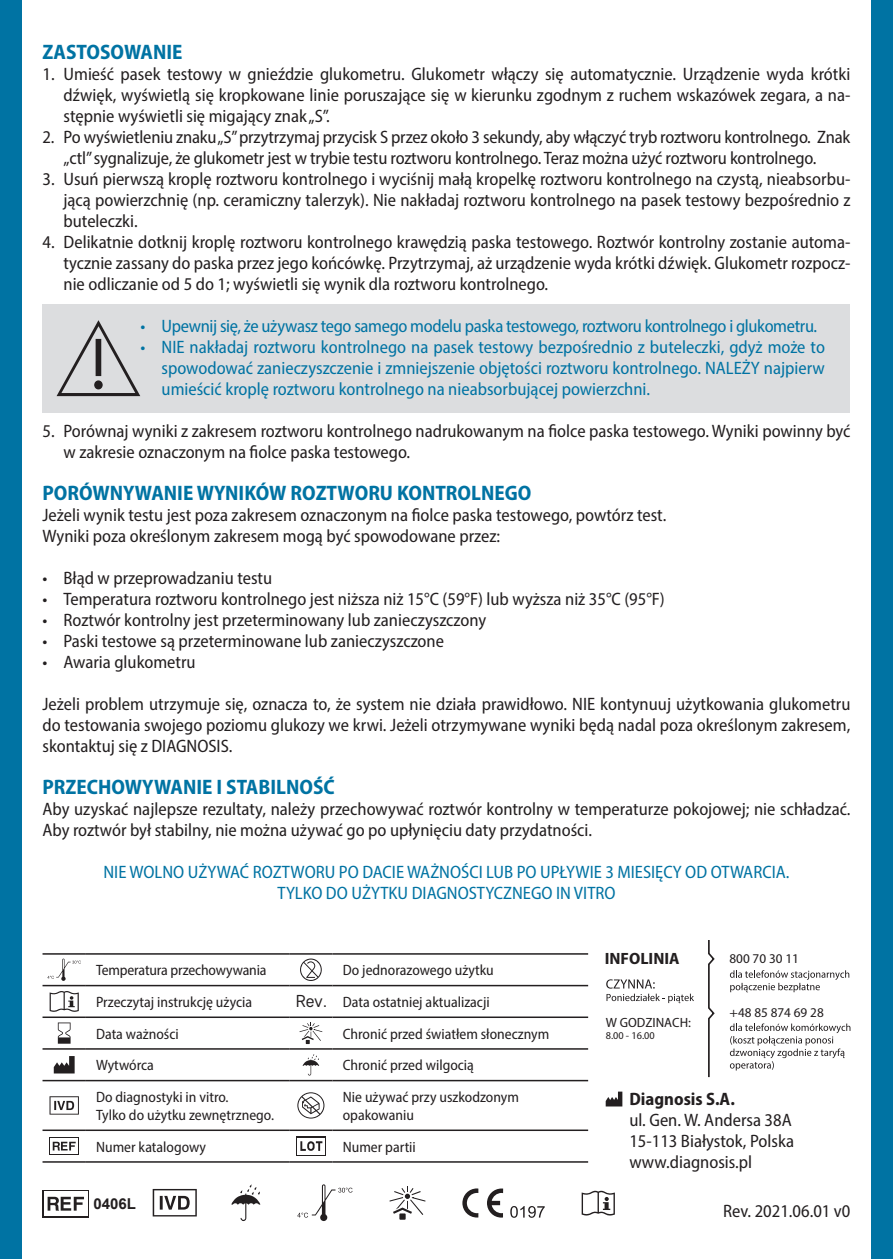
<style>
.page{position:relative;width:893px;height:1259px;background:#fff}
.page>*{position:absolute;margin:0;border:0;box-sizing:border-box;transform-origin:0 0}
.t1{font:700 semi-condensed 21px "Myriad Pro";color:#0073a3}
.t2{font:semi-condensed 18px/21px "Myriad Pro";color:#231f20;text-align:justify}
.t3{font:semi-condensed 18px/21px "Myriad Pro";color:#0073a3;text-align:justify}
.t4{font:semi-condensed 18px "Myriad Pro";letter-spacing:-.02em;color:#0073a3}
.t5{font:700 semi-condensed 18px "Myriad Pro";color:#231f20}
.t6{font:700 semi-condensed 16.5px "Myriad Pro";color:#231f20;scale:1.06 1}
.t7{font:semi-condensed 15px "Myriad Pro";color:#231f20}
.t8{font:700 15px "Arial";color:#231f20}
.t9{font:semi-condensed 13.5px "Myriad Pro";color:#231f20;scale:1.06 1}
.t10{font:semi-condensed 10.5px "Myriad Pro";color:#231f20;scale:1.06 1}
.s1{font-family:"Core Sans D35";font-stretch:normal;font-size:17.1px}
</style>
<div class="page">
<div style="left:43px;top:304px;width:807px;height:108px;background:#dcdddf"></div>
<div style="left:0;top:0;width:21px;height:1259px;background:#0073a3"></div>
<div style="left:872px;top:0;width:21px;height:1259px;background:#0073a3"></div>
<svg style="left:43px;top:954px;width:545px;height:202px"></svg>
<hr style="left:43px;top:953px;width:43px;height:1px;background:#231f20">
<hr style="left:86px;top:953px;width:203px;height:1px;background:#231f20">
<hr style="left:289px;top:953px;width:44px;height:1px;background:#231f20">
<hr style="left:333px;top:953px;width:255px;height:1px;background:#231f20">
<hr style="left:43px;top:985px;width:43px;height:1px;background:#231f20">
<hr style="left:86px;top:985px;width:203px;height:1px;background:#231f20">
<hr style="left:289px;top:985px;width:44px;height:1px;background:#231f20">
<hr style="left:333px;top:985px;width:255px;height:1px;background:#231f20">
<hr style="left:43px;top:1016px;width:43px;height:2px;background:#231f20">
<hr style="left:86px;top:1016px;width:203px;height:2px;background:#231f20">
<hr style="left:289px;top:1016px;width:44px;height:2px;background:#231f20">
<hr style="left:333px;top:1016px;width:255px;height:2px;background:#231f20">
<hr style="left:43px;top:1048px;width:43px;height:1px;background:#231f20">
<hr style="left:86px;top:1048px;width:203px;height:1px;background:#231f20">
<hr style="left:289px;top:1048px;width:44px;height:1px;background:#231f20">
<hr style="left:333px;top:1048px;width:255px;height:1px;background:#231f20">
<hr style="left:43px;top:1080px;width:43px;height:1px;background:#231f20">
<hr style="left:86px;top:1080px;width:203px;height:1px;background:#231f20">
<hr style="left:289px;top:1080px;width:44px;height:1px;background:#231f20">
<hr style="left:333px;top:1080px;width:255px;height:1px;background:#231f20">
<hr style="left:43px;top:1129px;width:43px;height:2px;background:#231f20">
<hr style="left:86px;top:1129px;width:203px;height:2px;background:#231f20">
<hr style="left:289px;top:1129px;width:44px;height:2px;background:#231f20">
<hr style="left:333px;top:1129px;width:255px;height:2px;background:#231f20">
<hr style="left:43px;top:1161px;width:43px;height:1px;background:#231f20">
<hr style="left:86px;top:1161px;width:203px;height:1px;background:#231f20">
<hr style="left:289px;top:1161px;width:44px;height:1px;background:#231f20">
<hr style="left:333px;top:1161px;width:255px;height:1px;background:#231f20">
<svg style="left:47px;top:958px;width:34px;height:23px"></svg>
<svg style="left:300px;top:958px;width:22px;height:23px"></svg>
<svg style="left:50px;top:990px;width:29px;height:22px"></svg>
<svg style="left:58px;top:1022px;width:13px;height:21px"></svg>
<svg style="left:299px;top:1022px;width:23px;height:22px"></svg>
<svg style="left:54px;top:1056px;width:21px;height:17px"></svg>
<svg style="left:303px;top:1054px;width:16px;height:21px"></svg>
<svg style="left:50px;top:1096px;width:29px;height:18px"></svg>
<svg style="left:297px;top:1092px;width:27px;height:26px"></svg>
<div style="left:50px;top:1137px;width:29px;height:17px;background:#231f20"></div>
<svg style="left:50px;top:1138px;width:28px;height:16px"></svg>
<svg style="left:53px;top:1141px;width:23px;height:9px"></svg>
<svg style="left:296px;top:1136px;width:30px;height:19px"></svg>
<div style="left:297px;top:1137px;width:28px;height:17px;background:#fff"></div>
<svg style="left:300px;top:1141px;width:22px;height:10px"></svg>
<svg style="left:389px;top:1186px;width:36px;height:29px"></svg>
<div style="left:399px;top:1213px;width:7px;height:6px;background:#231f20"></div>
<svg style="left:153px;top:1189px;width:44px;height:27px"></svg>
<svg style="left:462px;top:1188px;width:83px;height:29px"></svg>
<svg style="left:582px;top:1190px;width:33px;height:26px"></svg>
<svg style="left:297px;top:1184px;width:56px;height:37px"></svg>
<svg style="left:231px;top:1184px;width:29px;height:37px"></svg>
<div style="left:43px;top:1190px;width:46px;height:27px;background:#231f20"></div>
<div style="left:44px;top:1191px;width:44px;height:25px;background:#fff"></div>
<svg style="left:48px;top:1196px;width:36px;height:14px"></svg>
<svg style="left:606px;top:1091px;width:16px;height:15px"></svg>
<svg style="left:57px;top:320px;width:83px;height:76px"></svg>
<svg style="left:730px;top:970px;width:119px;height:22px"></svg>
<svg style="left:606px;top:979px;width:88px;height:24px"></svg>
<svg style="left:708px;top:940px;width:7px;height:138px"></svg>
<svg style="left:730px;top:1023px;width:120px;height:47px"></svg>
<p class="t1" style="left:43px;top:38px;width:141px">ZASTOSOWANIE</p>
<p class="t2" style="left:64px;top:63px;width:788px;text-indent:-21px">1. Umieść pasek testowy w gnieździe glukometru. Glukometr włączy się automatycznie. Urządzenie wyda krótki dźwięk, wyświetlą się kropkowane linie poruszające się w kierunku zgodnym z ruchem wskazówek zegara, a na&shy;stępnie wyświetli się migający znak „S”.</p>
<p class="t2" style="left:64px;top:126px;width:788px;text-indent:-21px">2. Po wyświetleniu znaku „S” przytrzymaj przycisk S przez około 3 sekundy, aby włączyć tryb roztworu kontrolnego. Znak „ctl” sygnalizuje, że glukometr jest w trybie testu roztworu kontrolnego. Teraz można użyć roztworu kontrolnego.</p>
<p class="t2" style="left:64px;top:168px;width:788px;text-indent:-21px">3. Usuń pierwszą kroplę roztworu kontrolnego i wyciśnij małą kropelkę roztworu kontrolnego na czystą, nieabsorbu&shy;jącą powierzchnię (np. ceramiczny talerzyk). Nie nakładaj roztworu kontrolnego na pasek testowy bezpośrednio z buteleczki.</p>
<p class="t2" style="left:64px;top:231px;width:788px;text-indent:-21px">4. Delikatnie dotknij kroplę roztworu kontrolnego krawędzią paska testowego. Roztwór kontrolny zostanie automa&shy;tycznie zassany do paska przez jego końcówkę. Przytrzymaj, aż urządzenie wyda krótki dźwięk. Glukometr rozpocz&shy;nie odliczanie od 5 do 1; wyświetli się wynik dla roztworu kontrolnego.</p>
<p class="t4" style="left:141px;top:315px;width:678px">• Upewnij się, że używasz tego samego modelu paska testowego, roztworu kontrolnego i glukometru.</p>
<p class="t3" style="left:162px;top:336px;width:665px;text-indent:-21px">• NIE nakładaj roztworu kontrolnego na pasek testowy bezpośrednio z buteleczki, gdyż może to spowodować zanieczyszczenie i zmniejszenie objętości roztworu kontrolnego. NALEŻY najpierw umieścić kroplę roztworu kontrolnego na nieabsorbującej powierzchni.</p>
<p class="t2" style="left:64px;top:420px;width:788px;text-indent:-21px">5. Porównaj wyniki z zakresem roztworu kontrolnego nadrukowanym na fiolce paska testowego. Wyniki powinny być w zakresie oznaczonym na fiolce paska testowego.</p>
<p class="t1" style="left:43px;top:479px;width:490px">PORÓWNYWANIE WYNIKÓW ROZTWORU KONTROLNEGO</p>
<p class="t2" style="left:43px;top:504px;width:625px">Jeżeli wynik testu jest poza zakresem oznaczonym na fiolce paska testowego, powtórz test.</p>
<p class="t2" style="left:43px;top:525px;width:459px">Wyniki poza określonym zakresem mogą być spowodowane przez:</p>
<p class="t2" style="left:43px;top:567px;width:231px">• Błąd w przeprowadzaniu testu</p>
<p class="t2" style="left:43px;top:588px;width:624px">• Temperatura roztworu kontrolnego jest niższa niż 15°C (59°F) lub wyższa niż 35°C (95°F)</p>
<p class="t2" style="left:43px;top:609px;width:445px">• Roztwór kontrolny jest przeterminowany lub zanieczyszczony</p>
<p class="t2" style="left:43px;top:630px;width:403px">• Paski testowe są przeterminowane lub zanieczyszczone</p>
<p class="t2" style="left:43px;top:651px;width:155px">• Awaria glukometru</p>
<p class="t2" style="left:43px;top:693px;width:809px">Jeżeli problem utrzymuje się, oznacza to, że system nie działa prawidłowo. NIE kontynuuj użytkowania glukometru do testowania swojego poziomu glukozy we krwi. Jeżeli otrzymywane wyniki będą nadal poza określonym zakresem, skontaktuj się z DIAGNOSIS.</p>
<p class="t1" style="left:43px;top:773px;width:294px">PRZECHOWYWANIE I STABILNOŚĆ</p>
<p class="t2" style="left:43px;top:798px;width:809px">Aby uzyskać najlepsze rezultaty, należy przechowywać roztwór kontrolny w temperaturze pokojowej; nie schładzać.<br>Aby roztwór był stabilny, nie można używać go po upłynięciu daty przydatności.</p>
<p class="t3" style="left:103px;top:861px;width:687px">NIE WOLNO UŻYWAĆ ROZTWORU PO DACIE WAŻNOŚCI LUB PO UPŁYWIE 3 MIESIĘCY OD OTWARCIA.</p>
<p class="t3" style="left:277px;top:882px;width:340px">TYLKO DO UŻYTKU DIAGNOSTYCZNEGO IN VITRO</p>
<p class="t7" style="left:96px;top:961px;width:172px">Temperatura przechowywania</p>
<p class="t7" style="left:343px;top:961px;width:153px">Do jednorazowego użytku</p>
<p class="t7" style="left:96px;top:993px;width:158px">Przeczytaj instrukcję użycia</p>
<p class="t7" style="left:296px;top:993px;width:196px"><span class="s1">Rev.</span> Data ostatniej aktualizacji</p>
<p class="t7" style="left:96px;top:1024px;width:84px">Data ważności</p>
<p class="t7" style="left:343px;top:1024px;width:208px">Chronić przed światłem słonecznym</p>
<p class="t7" style="left:96px;top:1056px;width:59px">Wytwórca</p>
<p class="t7" style="left:343px;top:1056px;width:133px">Chronić przed wilgocią</p>
<p class="t7" style="left:96px;top:1088px;width:134px">Do diagnostyki in vitro.</p>
<p class="t7" style="left:96px;top:1106px;width:179px">Tylko do użytku zewnętrznego.</p>
<p class="t7" style="left:343px;top:1088px;width:178px">Nie używać przy uszkodzonym</p>
<p class="t7" style="left:343px;top:1106px;width:73px">opakowaniu</p>
<p class="t7" style="left:96px;top:1137px;width:112px">Numer katalogowy</p>
<p class="t7" style="left:343px;top:1137px;width:75px">Numer partii</p>
<p class="t8" style="left:94px;top:1193px;width:44px">0406L</p>
<p class="t6" style="left:605px;top:948px;width:72px">INFOLINIA</p>
<p class="t9" style="left:606px;top:1014px;width:82px">W GODZINACH:</p>
<p class="t10" style="left:606px;top:1029px;width:48px">8.00 - 16.00</p>
<p class="t9" style="left:729px;top:950px;width:67px">800 70 30 11</p>
<p class="t9" style="left:729px;top:1004px;width:90px">+48 85 874 69 28</p>
<p class="t5" style="left:629px;top:1087px;width:107px">Diagnosis S.A.</p>
<p class="t2" style="left:629px;top:1109px;width:164px">ul. Gen. W. Andersa 38A</p>
<p class="t2" style="left:629px;top:1130px;width:166px">15-113 Białystok, Polska</p>
<p class="t2" style="left:629px;top:1151px;width:124px">www.diagnosis.pl</p>
<p class="t2" style="left:723px;top:1200px;width:129px">Rev. 2021.06.01 v0</p>
</div>
